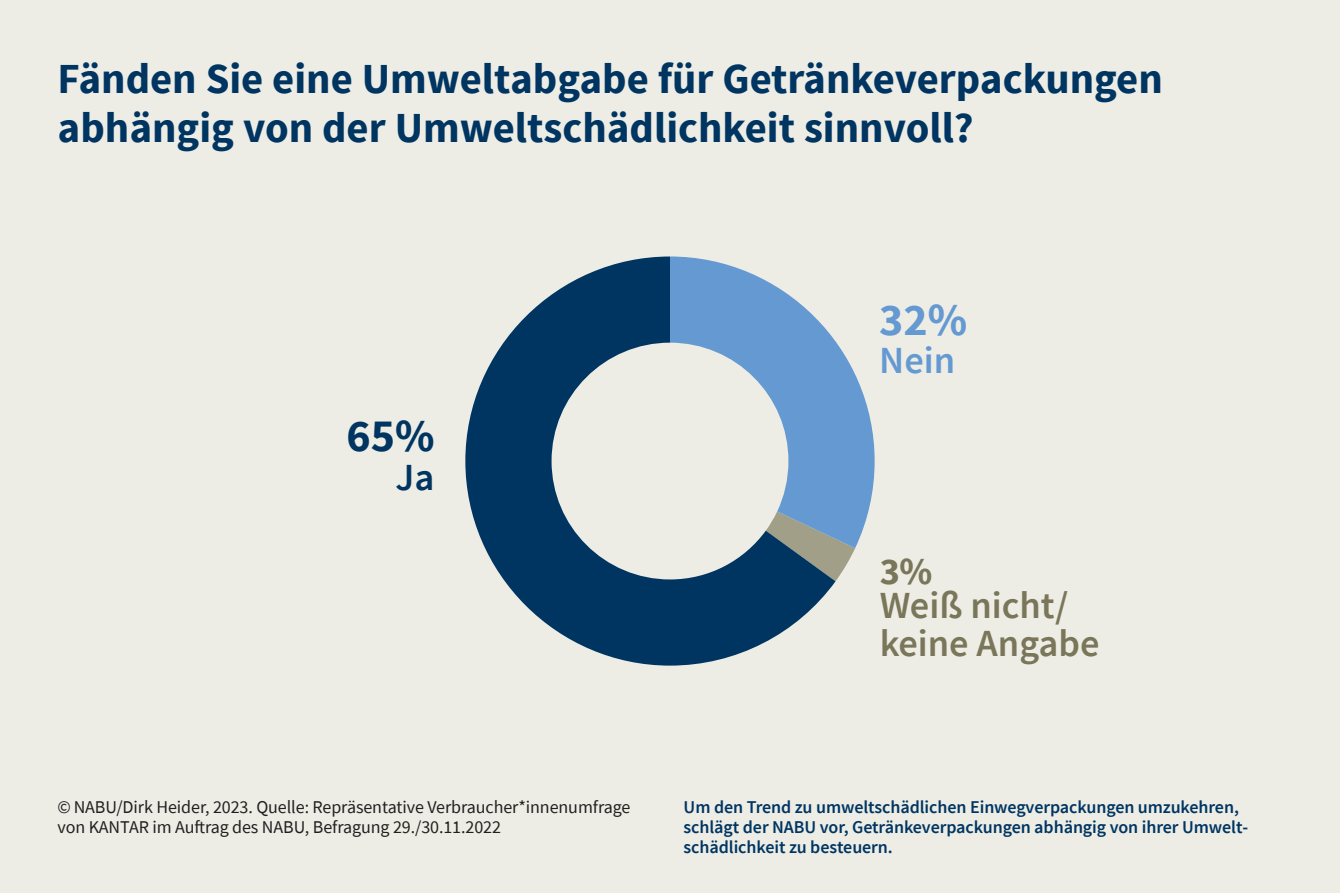
<style>
.page{position:relative;width:1340px;height:893px;background:#fff}
.page>*{position:absolute;margin:0;border:0;box-sizing:border-box;transform-origin:0 0}
.t1{font:700 45.9px "Source Sans Pro";color:#003562}
.t2{font:700 45.9px "Source Sans Pro";color:#6599d1}
.t3{font:700 42.75px/49.5px "Source Sans Pro";color:#003562}
.t4{font:600 38.25px/38.2px "Source Sans Pro";color:#827f64}
.t5{font:600 38.25px "Source Sans Pro";color:#6599d1}
.t6{font:600 38.25px "Source Sans Pro";color:#003562}
.t7{font:700 38.25px "Source Sans Pro";color:#827f64}
.t8{font:600 18px/20.2px "Source Sans Pro";letter-spacing:-.005em;color:#003562}
.t9{font:18px/20.2px "Source Sans Pro";letter-spacing:-.005em;color:#231f20}
</style>
<div class="page">
<div style="left:0;top:0;width:1339px;height:893px;background:#edede5"></div>
<svg style="left:835px;top:548px;width:20px;height:33px"></svg>
<svg style="left:835px;top:341px;width:39px;height:207px;fill:#6599d1"></svg>
<svg style="left:465px;top:256px;width:370px;height:410px"></svg>
<h2 class="t3" style="left:58px;top:56px;width:1106px">Fänden Sie eine Umweltabgabe für Getränkeverpackungen abhängig von der Umweltschädlichkeit sinnvoll?</h2>
<h1 class="t1" style="left:346px;top:407px;width:89px">65%</h1>
<h3 class="t6" style="left:395px;top:453px;width:40px">Ja</h3>
<p class="t9" style="left:58px;top:796px;width:574px">© NABU/Dirk Heider, 2023. Quelle: Repräsentative Verbraucher*innenumfrage von KANTAR im Auftrag des NABU, Befragung 29./30.11.2022</p>
<h1 class="t2" style="left:879px;top:290px;width:89px">32%</h1>
<h3 class="t5" style="left:879px;top:336px;width:77px">Nein</h3>
<h3 class="t7" style="left:879px;top:547px;width:55px">3%</h3>
<h3 class="t4" style="left:879px;top:587px;width:222px">Weiß nicht/ keine Angabe</h3>
<p class="t8" style="left:683px;top:797px;width:566px">Um den Trend zu umweltschädlichen Einwegverpackungen umzukehren, schlägt der NABU vor, Getränkeverpackungen abhängig von ihrer Umwelt&shy;schädlichkeit zu besteuern.</p>
</div>
